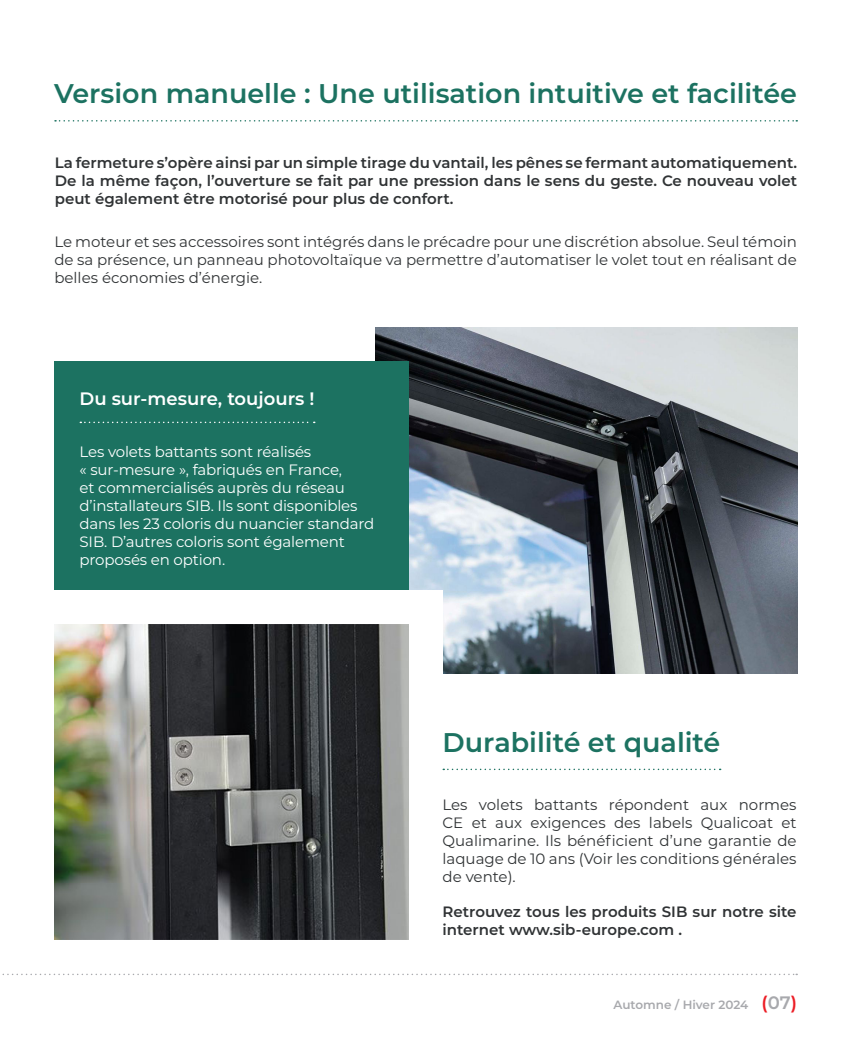
<style>
.page{position:relative;width:851px;height:1063px;background:#fff}
.page>*{position:absolute;margin:0;border:0;box-sizing:border-box;transform-origin:0 0}
.t1{font:600 27px "Montserrat";color:#1c7261}
.t2{font:600 18px "Montserrat";color:#fff}
.t3{font:15px/18px "Montserrat";color:#303335;text-align:justify}
.t4{font:600 15px/18px "Montserrat";color:#303335;text-align:justify}
.t5{font:15px/18px "Montserrat";letter-spacing:-.01em;color:#fff}
.t6{font:600 12px "Montserrat";color:#a8a9ad}
.s1{font-size:18px;color:#ec1d25}
.s2{font-size:18px}
</style>
<div class="page">
<img style="left:375px;top:328px;width:422px;height:346px">
<div style="left:344px;top:590px;width:98px;height:99px;background:#fff"></div>
<svg style="left:55px;top:120px;width:742px;height:2px"></svg>
<svg style="left:443px;top:769px;width:277px;height:1px"></svg>
<img style="left:54px;top:624px;width:354px;height:316px">
<div style="left:54px;top:362px;width:354px;height:228px;background:#1c7261"></div>
<svg style="left:80px;top:422px;width:235px;height:1px"></svg>
<svg style="left:2px;top:974px;width:795px;height:1px"></svg>
<p class="t1" style="left:54px;top:74px;width:744px">Version manuelle : Une utilisation intuitive et facilitée</p>
<p class="t4" style="left:55px;top:153px;width:743px">La fermeture s’opère ainsi par un simple tirage du vantail, les pênes se fermant automatiquement.<br>De la même façon, l’ouverture se fait par une pression dans le sens du geste. Ce nouveau volet peut également être motorisé pour plus de confort.</p>
<p class="t3" style="left:54px;top:232px;width:744px">Le moteur et ses accessoires sont intégrés dans le précadre pour une discrétion absolue. Seul témoin de sa présence, un panneau photovoltaïque va permettre d’automatiser le volet tout en réalisant de belles économies d’énergie.</p>
<p class="t2" style="left:80px;top:385px;width:236px">Du sur-mesure, toujours !</p>
<p class="t5" style="left:80px;top:442px;width:296px">Les volets battants sont réalisés<br>« sur-mesure », fabriqués en France,<br>et commercialisés auprès du réseau d’installateurs SIB. Ils sont disponibles dans les 23 coloris du nuancier standard SIB. D’autres coloris sont également proposés en option.</p>
<p class="t1" style="left:442px;top:723px;width:279px">Durabilité et qualité</p>
<p class="t3" style="left:442px;top:796px;width:355px">Les volets battants répondent aux normes CE et aux exigences des labels Qualicoat et Qualimarine. Ils bénéficient d’une garantie de laquage de 10 ans (Voir les conditions générales de vente).</p>
<p class="t4" style="left:442px;top:902px;width:355px">Retrouvez tous les produits SIB sur notre site internet www.sib-europe.com .</p>
<p class="t6" style="left:613px;top:996px;width:185px">Automne / Hiver 2024 <span class="s1">(</span><span class="s2">07</span><span class="s1">)</span></p>
</div>
